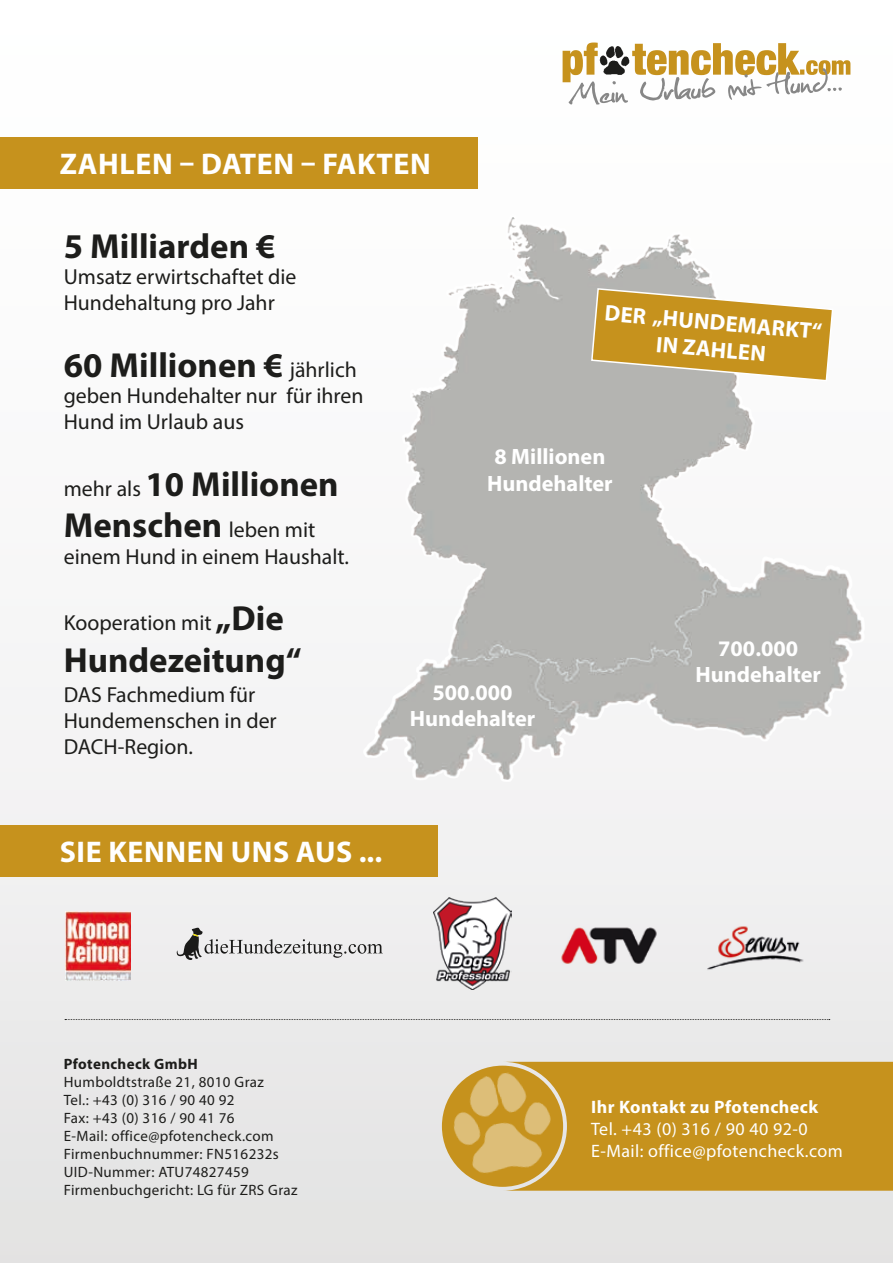
<style>
.page{position:relative;width:893px;height:1263px;background:#fff}
.page>*{position:absolute;margin:0;border:0;box-sizing:border-box;transform-origin:0 0}
.t1{font:700 34.8px/41.8px "Myriad Pro";color:#1d1d1b}
.t2{font:700 30px "Myriad Pro";letter-spacing:.02em;color:#fff}
.t3{font:700 22.5px/27px "Myriad Pro";color:#fff;text-align:center}
.t4{font:700 22.35px/26.7px "Myriad Pro";color:#fff;text-align:center}
.t5{font:21.75px/26.1px "Myriad Pro";color:#1d1d1b}
.t6{font:18px/21.6px "Myriad Pro";letter-spacing:.025em;color:#fff}
.t7{font:700 18px "Myriad Pro";letter-spacing:.025em;color:#fff}
.t8{font:15px/18px "Myriad Pro";letter-spacing:.025em;color:#1d1d1b}
.t9{font:700 15px "Myriad Pro";letter-spacing:.025em;color:#1d1d1b}
.s1{font-weight:400;font-size:21.75px}
.s2{font-weight:700;font-size:34.8px}
</style>
<div class="page">
<img style="left:0;top:42px;width:893px;height:1221px">
<img style="left:65px;top:911px;width:66px;height:69px">
<div style="left:177px;top:913px;width:210px;height:61px;background:#efeeef"></div>
<svg style="left:177px;top:928px;width:206px;height:32px"></svg>
<img style="left:557px;top:923px;width:103px;height:45px">
<img style="left:706px;top:922px;width:101px;height:54px">
<img style="left:433px;top:898px;width:78px;height:92px">
<div style="left:0;top:137px;width:478px;height:51px;background:#c6921d"></div>
<div style="left:0;top:826px;width:438px;height:51px;background:#c6921d"></div>
<svg style="left:65px;top:1019px;width:765px;height:1px"></svg>
<svg style="left:563px;top:43px;width:287px;height:62px"></svg>
<img style="left:364px;top:217px;width:507px;height:562px">
<svg style="left:590px;top:275px;width:244px;height:120px"></svg>
<div style="left:502px;top:1062px;width:391px;height:129px;background:#c6921d"></div>
<img style="left:444px;top:1066px;width:117px;height:116px">
<h2 class="t2" style="left:60px;top:144px;width:372px">ZAHLEN – DATEN – FAKTEN</h2>
<h1 class="t1" style="left:64px;top:224px;width:213px">5 Milliarden €</h1>
<h3 class="t5" style="left:64px;top:263px;width:234px">Umsatz erwirtschaftet die<br>Hundehaltung pro Jahr</h3>
<h1 class="t1" style="left:64px;top:343px;width:295px">60 Millionen € <span class="s1">jährlich</span></h1>
<h3 class="t5" style="left:64px;top:382px;width:301px">geben Hundehalter nur für ihren<br>Hund im Urlaub aus</h3>
<h1 class="t1" style="left:64px;top:462px;width:276px"><span class="s1">mehr als</span> 10 Millionen<br>Menschen <span class="s1">leben mit</span></h1>
<h3 class="t5" style="left:64px;top:543px;width:287px">einem Hund in einem Haushalt.</h3>
<h3 class="t3" style="left:606px;top:299px;width:219px;rotate:5deg">DER „HUNDEMARKT“<br>IN ZAHLEN</h3>
<h3 class="t4" style="left:487px;top:442px;width:127px">8 Millionen<br>Hundehalter</h3>
<h3 class="t5" style="left:64px;top:609px;width:221px">Kooperation mit <span class="s2">„Die</span></h3>
<h1 class="t1" style="left:64px;top:638px;width:239px">Hundezeitung“</h1>
<h3 class="t5" style="left:64px;top:681px;width:214px">DAS Fachmedium für<br>Hundemenschen in der<br>DACH-Region.</h3>
<h3 class="t4" style="left:410px;top:678px;width:127px">500.000<br>Hundehalter</h3>
<h2 class="t2" style="left:60px;top:833px;width:324px">SIE KENNEN UNS AUS ...</h2>
<h3 class="t4" style="left:695px;top:634px;width:127px">700.000<br>Hundehalter</h3>
<p class="t9" style="left:64px;top:1054px;width:135px">Pfotencheck GmbH</p>
<p class="t8" style="left:64px;top:1073px;width:235px">Humboldtstraße 21, 8010 Graz<br>Tel.: +43 (0) 316 / 90 40 92<br>Fax: +43 (0) 316 / 90 41 76<br>E-Mail: office@pfotencheck.com<br>Firmenbuchnummer: FN516232s<br>UID-Nummer: ATU74827459<br>Firmenbuchgericht: LG für ZRS Graz</p>
<p class="t7" style="left:591px;top:1095px;width:229px">Ihr Kontakt zu Pfotencheck</p>
<p class="t6" style="left:591px;top:1118px;width:253px">Tel. +43 (0) 316 / 90 40 92-0<br>E-Mail: office@pfotencheck.com</p>
</div>
